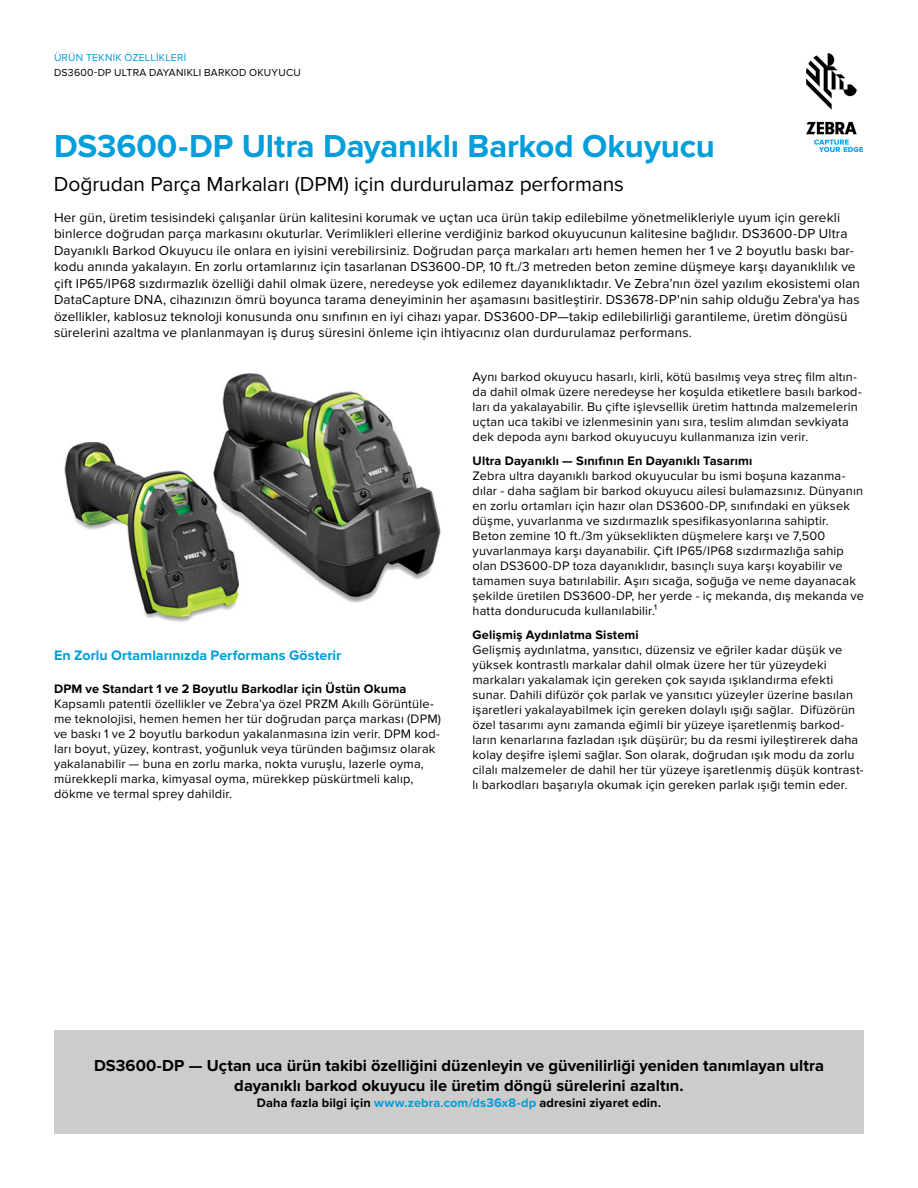
<style>
.page{position:relative;width:918px;height:1188px;background:#fff}
.page>*{position:absolute;margin:0;border:0;box-sizing:border-box;transform-origin:0 0}
.t1{font:700 33px "Proxima Nova";letter-spacing:-.005em;color:#009edb}
.t2{font:21px "Proxima Nova";letter-spacing:-.005em;color:#000}
.t3{font:700 16.5px/20.2px "Proxima Nova";color:#000;text-align:center}
.t4{font:700 14.25px "Proxima Nova";color:#009edb}
.t5{font:13.5px/16.5px "Proxima Nova";letter-spacing:.01em;color:#000}
.t6{font:12.75px/15px "Proxima Nova";letter-spacing:.015em;color:#000}
.t7{font:700 12.75px "Proxima Nova";letter-spacing:.01em;color:#000}
.t8{font:10.5px "Proxima Nova";letter-spacing:.025em;color:#000}
.t9{font:10.5px "Proxima Nova";letter-spacing:.025em;color:#009edb}
.s1{color:#009edb}
</style>
<div class="page">
<img style="left:806px;top:54px;width:56px;height:97px">
<div style="left:54px;top:1031px;width:810px;height:103px;background:#cdccca"></div>
<img style="left:64px;top:373px;width:377px;height:249px">
<p class="t9" style="left:54px;top:52px;width:134px">ÜRÜN TEKNİK ÖZELLİKLERİ</p>
<p class="t8" style="left:54px;top:66px;width:248px">DS3600-DP ULTRA DAYANIKLI BARKOD OKUYUCU</p>
<h1 class="t1" style="left:54px;top:127px;width:663px">DS3600-DP Ultra Dayanıklı Barkod Okuyucu</h1>
<h2 class="t2" style="left:54px;top:172px;width:571px">Doğrudan Parça Markaları (DPM) için durdurulamaz performans</h2>
<p class="t5" style="left:54px;top:209px;width:808px">Her gün, üretim tesisindeki çalışanlar ürün kalitesini korumak ve uçtan uca ürün takip edilebilme yönetmelikleriyle uyum için gerekli binlerce doğrudan parça markasını okuturlar. Verimlikleri ellerine verdiğiniz barkod okuyucunun kalitesine bağlıdır. DS3600-DP Ultra Dayanıklı Barkod Okuyucu ile onlara en iyisini verebilirsiniz. Doğrudan parça markaları artı hemen hemen her 1 ve 2 boyutlu baskı bar&shy;kodu anında yakalayın. En zorlu ortamlarınız için tasarlanan DS3600-DP, 10 ft./3 metreden beton zemine düşmeye karşı dayanıklılık ve çift IP65/IP68 sızdırmazlık özelliği dahil olmak üzere, neredeyse yok edilemez dayanıklıktadır. Ve Zebra’nın özel yazılım ekosistemi olan DataCapture DNA, cihazınızın ömrü boyunca tarama deneyiminin her aşamasını basitleştirir. DS3678-DP'nin sahip olduğu Zebra'ya has özellikler, kablosuz teknoloji konusunda onu sınıfının en iyi cihazı yapar. DS3600-DP—takip edilebilirliği garantileme, üretim döngüsü sürelerini azaltma ve planlanmayan iş duruş süresini önleme için ihtiyacınız olan durdurulamaz performans.</p>
<p class="t4" style="left:54px;top:647px;width:289px">En Zorlu Ortamlarınızda Performans Gösterir</p>
<p class="t7" style="left:54px;top:682px;width:354px">DPM ve Standart 1 ve 2 Boyutlu Barkodlar için Üstün Okuma</p>
<p class="t6" style="left:54px;top:697px;width:389px">Kapsamlı patentli özellikler ve Zebra’ya özel PRZM Akıllı Görüntüle&shy;me teknolojisi, hemen hemen her tür doğrudan parça markası (DPM) ve baskı 1 ve 2 boyutlu barkodun yakalanmasına izin verir. DPM kod&shy;ları boyut, yüzey, kontrast, yoğunluk veya türünden bağımsız olarak yakalanabilir — buna en zorlu marka, nokta vuruşlu, lazerle oyma, mürekkepli marka, kimyasal oyma, mürekkep püskürtmeli kalıp, dökme ve termal sprey dahildir.</p>
<p class="t6" style="left:472px;top:369px;width:391px">Aynı barkod okuyucu hasarlı, kirli, kötü basılmış veya streç film altın&shy;da dahil olmak üzere neredeyse her koşulda etiketlere basılı barkod&shy;ları da yakalayabilir. Bu çifte işlevsellik üretim hattında malzemelerin uçtan uca takibi ve izlenmesinin yanı sıra, teslim alımdan sevkiyata dek depoda aynı barkod okuyucuyu kullanmanıza izin verir.</p>
<p class="t7" style="left:472px;top:453px;width:281px">Ultra Dayanıklı — Sınıfının En Dayanıklı Tasarımı</p>
<p class="t6" style="left:472px;top:468px;width:393px">Zebra ultra dayanıklı barkod okuyucular bu ismi boşuna kazanma&shy;dılar - daha sağlam bir barkod okuyucu ailesi bulamazsınız. Dünyanın en zorlu ortamları için hazır olan DS3600-DP, sınıfındaki en yüksek düşme, yuvarlanma ve sızdırmazlık spesifikasyonlarına sahiptir.<br>Beton zemine 10 ft./3m yükseklikten düşmelere karşı ve 7,500 yuvarlanmaya karşı dayanabilir. Çift IP65/IP68 sızdırmazlığa sahip olan DS3600-DP toza dayanıklıdır, basınçlı suya karşı koyabilir ve tamamen suya batırılabilir. Aşırı sıcağa, soğuğa ve neme dayanacak şekilde üretilen DS3600-DP, her yerde - iç mekanda, dış mekanda ve hatta dondurucuda kullanılabilir.¹</p>
<p class="t7" style="left:472px;top:627px;width:168px">Gelişmiş Aydınlatma Sistemi</p>
<p class="t6" style="left:472px;top:642px;width:393px">Gelişmiş aydınlatma, yansıtıcı, düzensiz ve eğriler kadar düşük ve yüksek kontrastlı markalar dahil olmak üzere her tür yüzeydeki markaları yakalamak için gereken çok sayıda ışıklandırma efekti sunar. Dahili difüzör çok parlak ve yansıtıcı yüzeyler üzerine basılan işaretleri yakalayabilmek için gereken dolaylı ışığı sağlar. Difüzörün özel tasarımı aynı zamanda eğimli bir yüzeye işaretlenmiş barkod&shy;ların kenarlarına fazladan ışık düşürür; bu da resmi iyileştirerek daha kolay deşifre işlemi sağlar. Son olarak, doğrudan ışık modu da zorlu cilalı malzemeler de dahil her tür yüzeye işaretlenmiş düşük kontrast&shy;lı barkodları başarıyla okumak için gereken parlak ışığı temin eder.</p>
<p class="t3" style="left:94px;top:1056px;width:731px">DS3600-DP — Uçtan uca ürün takibi özelliğini düzenleyin ve güvenilirliği yeniden tanımlayan ultra dayanıklı barkod okuyucu ile üretim döngü sürelerini azaltın.</p>
<p class="t7" style="left:257px;top:1095px;width:406px">Daha fazla bilgi için <span class="s1">www.zebra.com/ds36x8-dp</span> adresini ziyaret edin.</p>
</div>
